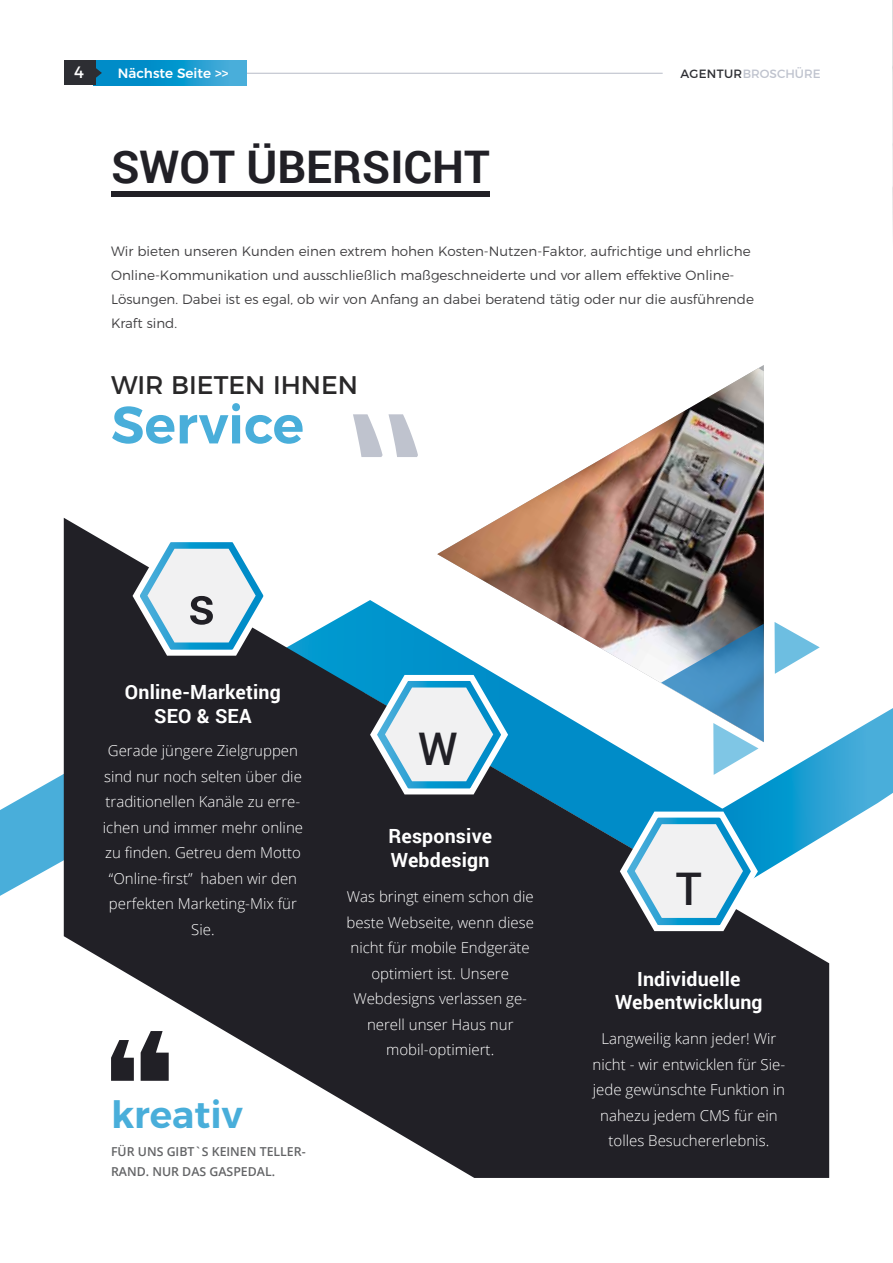
<style>
.page{position:relative;width:893px;height:1263px;background:#fff}
.page>*{position:absolute;margin:0;border:0;box-sizing:border-box;transform-origin:0 0}
.t1{font:600 52.5px "Montserrat";color:#49aeda}
.t2{font:500 52.5px "Roboto";color:#212026}
.t3{font:700 45px "Roboto";color:#212026}
.t4{font:500 45px "Roboto";color:#212026}
.t5{font:600 37.5px "Montserrat";color:#49aeda}
.t6{font:25.5px "Montserrat";color:#292829}
.t7{font:700 19.5px/23.9px "Roboto";letter-spacing:.01em;color:#fff;text-align:center}
.t8{font:16.5px "Montserrat";color:#fff}
.t9{font:300 15px/25.5px "Open Sans";color:#fff;text-align:center}
.t10{font:300 13.5px/24px "Montserrat";color:#414042}
.t11{font:500 13.5px "Montserrat";color:#fff}
.t12{font:600 12.3px/20.5px "Open Sans";color:#636466}
.t13{font:12px "Montserrat";color:#bfc3ce}
.s1{color:#2d2e33}
</style>
<div class="page">
<img style="left:499px;top:368px;width:265px;height:150px">
<img style="left:892px;top:0;width:1px;height:230px">
<div style="left:111px;top:191px;width:379px;height:5px;background:#212026"></div>
<svg style="left:0;top:600px;width:64px;height:296px"></svg>
<svg style="left:829px;top:708px;width:64px;height:125px"></svg>
<svg style="left:64px;top:518px;width:765px;height:660px;fill:#212026"></svg>
<svg style="left:616px;top:806px;width:145px;height:128px"></svg>
<svg style="left:129px;top:531px;width:145px;height:128px"></svg>
<svg style="left:141px;top:1031px;width:28px;height:50px"></svg>
<svg style="left:111px;top:1040px;width:23px;height:41px"></svg>
<svg style="left:367px;top:670px;width:145px;height:127px"></svg>
<hr style="left:221px;top:73px;width:442px;height:1px;background:#bfc3ce">
<svg style="left:95px;top:61px;width:152px;height:24px;background:#1698ce"></svg>
<div style="left:64px;top:61px;width:31px;height:24px;background:#2d2e33"></div>
<svg style="left:95px;top:63px;width:7px;height:19px"></svg>
<p class="t8" style="left:74px;top:59px;width:11px">4</p>
<p class="t11" style="left:118px;top:62px;width:112px">Nächste Seite &gt;&gt;</p>
<p class="t13" style="left:680px;top:64px;width:142px"><span class="s1">AGENTUR</span>BROSCHÜRE</p>
<h2 class="t3" style="left:111px;top:135px;width:380px">SWOT ÜBERSICHT</h2>
<p class="t10" style="left:111px;top:238px;width:644px">Wir bieten unseren Kunden einen extrem hohen Kosten-Nutzen-Faktor, aufrichtige und ehrliche Online-Kommunikation und ausschließlich maßgeschneiderte und vor allem effektive Online-Lösungen. Dabei ist es egal, ob wir von Anfang an dabei beratend tätig oder nur die ausführende Kraft sind.</p>
<h3 class="t6" style="left:111px;top:364px;width:248px">WIR BIETEN IHNEN</h3>
<h1 class="t1" style="left:111px;top:382px;width:194px">Service</h1>
<h1 class="t2" style="left:188px;top:569px;width:29px">s</h1>
<h3 class="t7" style="left:125px;top:680px;width:157px">Online-Marketing<br>SEO &amp; SEA</h3>
<p class="t9" style="left:103px;top:738px;width:202px">Gerade jüngere Zielgruppen sind nur noch selten über die traditionellen Kanäle zu erre&shy;ichen und immer mehr online zu finden. Getreu dem Motto “Online-first” haben wir den perfekten Marketing-Mix für<br>Sie.</p>
<h3 class="t5" style="left:111px;top:1084px;width:133px">kreativ</h3>
<p class="t12" style="left:111px;top:1141px;width:196px">FÜR UNS GIBT`S KEINEN TELLER-<br>RAND. NUR DAS GASPEDAL.</p>
<h2 class="t4" style="left:418px;top:718px;width:41px">W</h2>
<h3 class="t7" style="left:388px;top:823px;width:105px;text-align:left">Responsive<br>Webdesign</h3>
<p class="t9" style="left:347px;top:883px;width:189px">Was bringt einem schon die beste Webseite, wenn diese nicht für mobile Endgeräte optimiert ist. Unsere<br>Webdesigns verlassen ge&shy;nerell unser Haus nur mobil-optimiert.</p>
<h2 class="t4" style="left:676px;top:857px;width:28px">T</h2>
<h3 class="t7" style="left:615px;top:966px;width:149px">Individuelle<br>Webentwicklung</h3>
<p class="t9" style="left:593px;top:1026px;width:194px">Langweilig kann jeder! Wir nicht - wir entwicklen für Sie&shy;jede gewünschte Funktion in nahezu jedem CMS für ein tolles Besuchererlebnis.</p>
</div>
